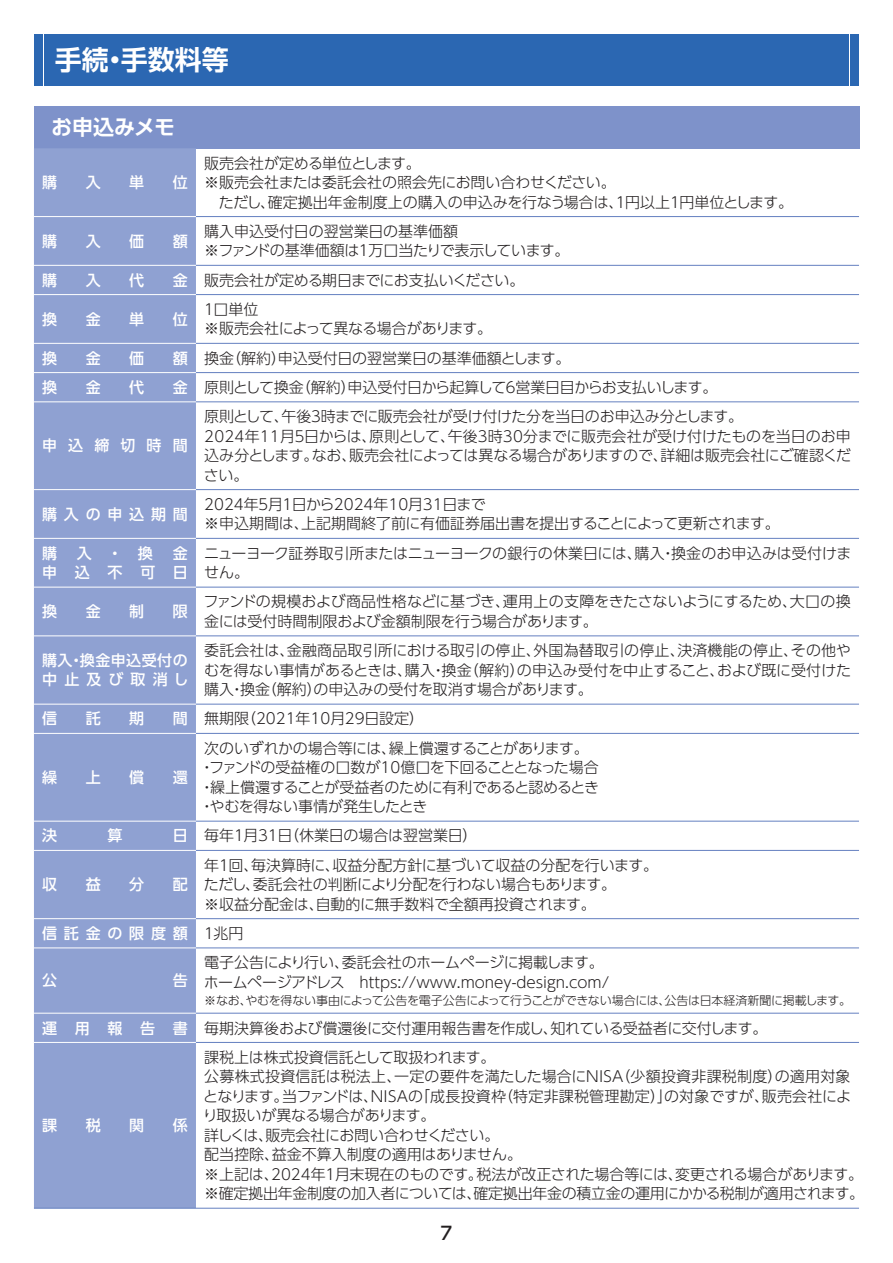
<style>
.page{position:relative;width:893px;height:1263px;background:#fff}
.page>*{position:absolute;margin:0;border:0;box-sizing:border-box;transform-origin:0 0}
.t1{font:700 27px "UD Shin Go Pro De";color:#fff}
.t2{font:700 21px "UD Shin Go Pro De";letter-spacing:-.005em;color:#fff}
.t3{font:500 18px "UD Shin Go Pro";color:#231f20}
.t4{font:300 15px/19.5px "UD Shin Go Pro";letter-spacing:-.01em;color:#231f20}
.t5{font:500 15px/19.5px "UD Shin Go Pro";letter-spacing:.455em;color:#fff;text-align:right}
.t6{font:300 15px/19.5px "UD Shin Go Pro";letter-spacing:-.03em;color:#231f20}
.t7{font:500 15px/19.5px "UD Shin Go Pro";letter-spacing:.035em;color:#fff}
.t8{font:300 12px "UD Shin Go Pro";letter-spacing:-.03em;color:#231f20}
.s1{font-weight:500;color:#fff}
.s2{font-weight:300;color:#231f20}
</style>
<div class="page">
<div style="left:851px;top:34px;width:8px;height:51px;background:#2b67b2"></div>
<div style="left:44px;top:34px;width:805px;height:51px;background:#2b67b2"></div>
<div style="left:34px;top:34px;width:8px;height:51px;background:#2b67b2"></div>
<div style="left:34px;top:106px;width:825px;height:42px;background:#7e92ca"></div>
<div style="left:34px;top:148px;width:162px;height:1060px;background:#8fa1d2"></div>
<hr style="left:196px;top:216px;width:663px;height:1px;background:#6480c0">
<hr style="left:196px;top:265px;width:663px;height:1px;background:#6480c0">
<hr style="left:196px;top:294px;width:663px;height:1px;background:#6480c0">
<hr style="left:196px;top:343px;width:663px;height:1px;background:#6480c0">
<hr style="left:196px;top:372px;width:663px;height:1px;background:#6480c0">
<hr style="left:196px;top:401px;width:663px;height:1px;background:#6480c0">
<hr style="left:196px;top:489px;width:663px;height:1px;background:#6480c0">
<hr style="left:196px;top:538px;width:663px;height:1px;background:#6480c0">
<hr style="left:196px;top:587px;width:663px;height:1px;background:#6480c0">
<hr style="left:196px;top:635px;width:663px;height:1px;background:#6480c0">
<hr style="left:196px;top:704px;width:663px;height:1px;background:#6480c0">
<hr style="left:196px;top:733px;width:663px;height:1px;background:#6480c0">
<hr style="left:196px;top:821px;width:663px;height:1px;background:#6480c0">
<hr style="left:196px;top:850px;width:663px;height:1px;background:#6480c0">
<hr style="left:196px;top:918px;width:663px;height:1px;background:#6480c0">
<hr style="left:196px;top:947px;width:663px;height:1px;background:#6480c0">
<hr style="left:196px;top:1013px;width:663px;height:1px;background:#6480c0">
<hr style="left:196px;top:1042px;width:663px;height:1px;background:#6480c0">
<hr style="left:34px;top:1208px;width:162px;height:1px;background:#6480c0">
<hr style="left:196px;top:1208px;width:663px;height:1px;background:#6480c0">
<hr style="left:34px;top:216px;width:162px;height:1px;background:#fff">
<hr style="left:34px;top:265px;width:162px;height:1px;background:#fff">
<hr style="left:34px;top:294px;width:162px;height:1px;background:#fff">
<hr style="left:34px;top:343px;width:162px;height:1px;background:#fff">
<hr style="left:34px;top:372px;width:162px;height:1px;background:#fff">
<hr style="left:34px;top:401px;width:162px;height:1px;background:#fff">
<hr style="left:34px;top:489px;width:162px;height:1px;background:#fff">
<hr style="left:34px;top:538px;width:162px;height:1px;background:#fff">
<hr style="left:34px;top:587px;width:162px;height:1px;background:#fff">
<hr style="left:34px;top:635px;width:162px;height:1px;background:#fff">
<hr style="left:34px;top:704px;width:162px;height:1px;background:#fff">
<hr style="left:34px;top:733px;width:162px;height:1px;background:#fff">
<hr style="left:34px;top:821px;width:162px;height:1px;background:#fff">
<hr style="left:34px;top:850px;width:162px;height:1px;background:#fff">
<hr style="left:34px;top:918px;width:162px;height:1px;background:#fff">
<hr style="left:34px;top:947px;width:162px;height:1px;background:#fff">
<hr style="left:34px;top:1013px;width:162px;height:1px;background:#fff">
<hr style="left:34px;top:1042px;width:162px;height:1px;background:#fff">
<h1 class="t1" style="left:55px;top:38px;width:175px">手続・手数料等</h1>
<h2 class="t2" style="left:51px;top:110px;width:126px">お申込みメモ</h2>
<p class="t5" style="left:42px;top:172px;width:16px">購</p>
<p class="t5" style="left:86px;top:172px;width:16px">入</p>
<p class="t5" style="left:129px;top:172px;width:16px">単</p>
<p class="t5" style="left:173px;top:172px;width:16px">位</p>
<p class="t4" style="left:204px;top:153px;width:218px">販売会社が定める単位とします。</p>
<p class="t4" style="left:204px;top:172px;width:413px">※販売会社または委託会社の照会先にお問い合わせください。</p>
<p class="t4" style="left:219px;top:192px;width:576px">ただし、確定拠出年金制度上の購入の申込みを行なう場合は、１円以上１円単位とします。</p>
<p class="t5" style="left:42px;top:231px;width:16px">購</p>
<p class="t5" style="left:86px;top:231px;width:16px">入</p>
<p class="t5" style="left:129px;top:231px;width:16px">価</p>
<p class="t5" style="left:173px;top:231px;width:16px">額</p>
<p class="t4" style="left:204px;top:221px;width:367px">購入申込受付日の翌営業日の基準価額<br>※ファンドの基準価額は１万口当たりで表示しています。</p>
<p class="t5" style="left:42px;top:270px;width:16px">購</p>
<p class="t5" style="left:86px;top:270px;width:16px">入</p>
<p class="t5" style="left:129px;top:270px;width:16px">代</p>
<p class="t4" style="left:173px;top:270px;width:353px"><span class="s1">金</span> 販売会社が定める期日までにお支払いください。</p>
<p class="t5" style="left:42px;top:309px;width:16px">換</p>
<p class="t5" style="left:86px;top:309px;width:16px">金</p>
<p class="t5" style="left:129px;top:309px;width:16px">単</p>
<p class="t5" style="left:173px;top:309px;width:16px">位</p>
<p class="t6" style="left:201px;top:299px;width:292px">１口単位<br>※販売会社によって異なる場合があります。</p>
<p class="t5" style="left:42px;top:348px;width:16px">換</p>
<p class="t5" style="left:86px;top:348px;width:16px">金</p>
<p class="t5" style="left:129px;top:348px;width:16px">価</p>
<p class="t4" style="left:173px;top:348px;width:399px"><span class="s1">額</span> 換金（解約）申込受付日の翌営業日の基準価額とします。</p>
<p class="t5" style="left:42px;top:377px;width:16px">換</p>
<p class="t5" style="left:86px;top:377px;width:16px">金</p>
<p class="t5" style="left:129px;top:377px;width:16px">代</p>
<p class="t6" style="left:173px;top:377px;width:546px"><span class="s1">金</span> 原則として換金（解約）申込受付日から起算して６営業日目からお支払いします。</p>
<p class="t5" style="left:42px;top:435px;width:147px">申込締切時間</p>
<p class="t4" style="left:204px;top:406px;width:649px">原則として、午後３時までに販売会社が受け付けた分を当日のお申込み分とします。<br>2024年11月５日からは、原則として、午後３時30分までに販売会社が受け付けたものを当日のお申込み分とします。なお、販売会社によっては異なる場合がありますので、詳細は販売会社にご確認ください。</p>
<p class="t5" style="left:42px;top:504px;width:147px">購入の申込期間</p>
<p class="t4" style="left:204px;top:494px;width:577px">2024年５月１日から2024年10月31日まで<br>※申込期間は、上記期間終了前に有価証券届出書を提出することによって更新されます。</p>
<p class="t5" style="left:42px;top:543px;width:16px">購</p>
<p class="t5" style="left:77px;top:543px;width:77px">入・換</p>
<p class="t5" style="left:42px;top:543px;width:147px">金<br>申込不可日</p>
<p class="t4" style="left:204px;top:543px;width:649px">ニューヨーク証券取引所またはニューヨークの銀行の休業日には、購入・換金のお申込みは受付けません。</p>
<p class="t5" style="left:42px;top:601px;width:16px">換</p>
<p class="t5" style="left:86px;top:601px;width:16px">金</p>
<p class="t5" style="left:129px;top:601px;width:16px">制</p>
<p class="t5" style="left:173px;top:601px;width:16px">限</p>
<p class="t4" style="left:203px;top:591px;width:649px">ファンドの規模および商品性格などに基づき、運用上の支障をきたさないようにするため、大口の換金には受付時間制限および金額制限を行う場合があります。</p>
<p class="t7" style="left:42px;top:650px;width:148px">購入・換金申込受付の中止及び取消し</p>
<p class="t4" style="left:204px;top:640px;width:648px;text-align:justify">委託会社は、金融商品取引所における取引の停止、外国為替取引の停止、決済機能の停止、その他やむを得ない事情があるときは、購入・換金（解約）の申込み受付を中止すること、および既に受付けた購入・換金（解約）の申込みの受付を取消す場合があります。</p>
<p class="t5" style="left:42px;top:708px;width:16px">信</p>
<p class="t5" style="left:86px;top:708px;width:16px">託</p>
<p class="t5" style="left:129px;top:708px;width:16px">期</p>
<p class="t4" style="left:173px;top:708px;width:253px"><span class="s1">間</span> 無期限（2021年10月29日設定）</p>
<p class="t5" style="left:42px;top:767px;width:16px">繰</p>
<p class="t5" style="left:86px;top:767px;width:16px">上</p>
<p class="t5" style="left:129px;top:767px;width:16px">償</p>
<p class="t5" style="left:173px;top:767px;width:16px">還</p>
<p class="t4" style="left:200px;top:738px;width:401px;text-indent:5px">次のいずれかの場合等には、繰上償還することがあります。・ファンドの受益権の口数が10億口を下回ることとなった場合・繰上償還することが受益者のために有利であると認めるとき・やむを得ない事情が発生したとき</p>
<p class="t5" style="left:42px;top:825px;width:16px">決</p>
<p class="t5" style="left:108px;top:825px;width:16px">算</p>
<p class="t4" style="left:173px;top:825px;width:306px"><span class="s1">日</span> 毎年１月31日（休業日の場合は翌営業日）</p>
<p class="t5" style="left:42px;top:874px;width:16px">収</p>
<p class="t5" style="left:86px;top:874px;width:16px">益</p>
<p class="t5" style="left:129px;top:874px;width:16px">分</p>
<p class="t5" style="left:173px;top:874px;width:16px">配</p>
<p class="t4" style="left:204px;top:855px;width:456px">年１回、毎決算時に、収益分配方針に基づいて収益の分配を行います。ただし、委託会社の判断により分配を行わない場合もあります。<br>※収益分配金は、自動的に無手数料で全額再投資されます。</p>
<p class="t5" style="left:42px;top:923px;width:203px">信託金の限度額 <span class="s2">１兆円</span></p>
<p class="t5" style="left:42px;top:970px;width:16px">公</p>
<p class="t5" style="left:173px;top:970px;width:16px">告</p>
<p class="t4" style="left:204px;top:952px;width:407px">電子公告により行い、委託会社のホームページに掲載します。ホームページアドレス　https://www.money-design.com/</p>
<p class="t8" style="left:204px;top:990px;width:648px">※なお、やむを得ない事由によって公告を電子公告によって行うことができない場合には、公告は日本経済新聞に掲載します。</p>
<p class="t4" style="left:42px;top:1017px;width:727px"><span class="s1">運 用 報 告 書</span> 毎期決算後および償還後に交付運用報告書を作成し、知れている受益者に交付します。</p>
<p class="t5" style="left:42px;top:1115px;width:16px">課</p>
<p class="t5" style="left:86px;top:1115px;width:16px">税</p>
<p class="t5" style="left:129px;top:1115px;width:16px">関</p>
<p class="t5" style="left:173px;top:1115px;width:16px">係</p>
<p class="t4" style="left:203px;top:1047px;width:663px">課税上は株式投資信託として取扱われます。<br>公募株式投資信託は税法上、一定の要件を満たした場合にNISA（少額投資非課税制度）の適用対象となります。当ファンドは、NISAの「成長投資枠（特定非課税管理勘定）」の対象ですが、販売会社により取扱いが異なる場合があります。<br>詳しくは、販売会社にお問い合わせください。<br>配当控除、益金不算入制度の適用はありません。<br>※上記は、2024年１月末現在のものです。税法が改正された場合等には、変更される場合があります。※確定拠出年金制度の加入者については、確定拠出年金の積立金の運用にかかる税制が適用されます。</p>
<p class="t3" style="left:441px;top:1218px;width:13px">7</p>
</div>
